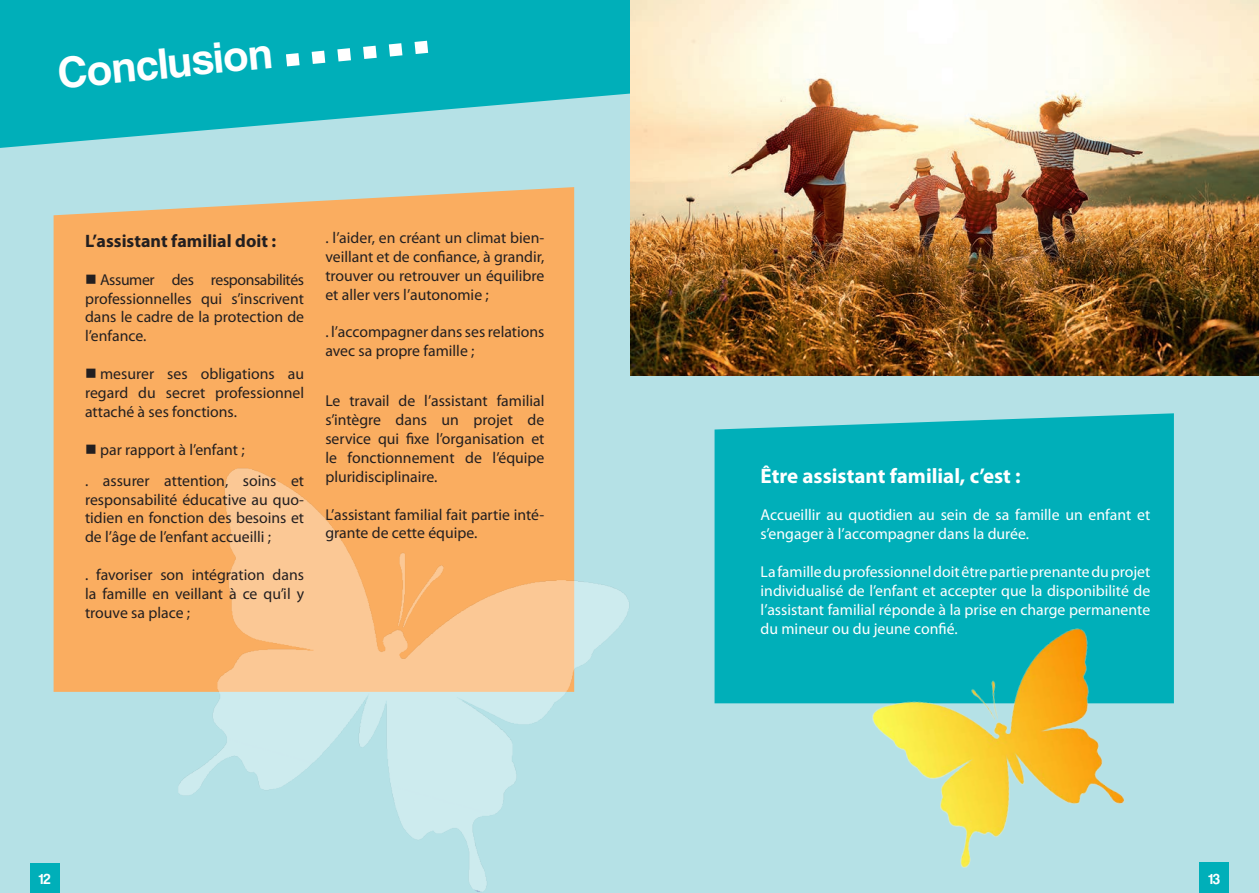
<style>
.page{position:relative;width:1259px;height:893px;background:#b5e1e6}
.page>*{position:absolute;margin:0;border:0;box-sizing:border-box;transform-origin:0 0}
.t1{font:90px "Coolvetica Rg";color:#fff}
.t2{font:45px "Coolvetica Rg";color:#fff}
.t3{font:700 21px "Myriad Pro";color:#fff}
.t4{font:700 18px "Myriad Pro";color:#231f20}
.t5{font:15.75px/18.9px "Myriad Pro";color:#231f20;text-align:justify}
.t6{font:15.75px/18.9px "Myriad Pro";color:#fff}
.t7{font:15px "Coolvetica Rg";color:#fff}
</style>
<div class="page">
<div style="left:1199px;top:862px;width:30px;height:31px;background:#00afb9"></div>
<div style="left:30px;top:863px;width:30px;height:30px;background:#00afb9"></div>
<div style="left:714px;top:413px;width:460px;height:290px;background:#00afb9"></div>
<svg style="left:0;top:0;width:630px;height:148px;fill:#00afb9"></svg>
<div style="left:54px;top:187px;width:520px;height:505px;background:#faad60"></div>
<img style="left:147px;top:412px;width:482px;height:480px">
<img style="left:630px;top:0;width:629px;height:375px">
<img style="left:835px;top:597px;width:335px;height:271px">
<p class="t2" style="left:56px;top:48px;width:215px;rotate:-6deg">Conclusion</p>
<p class="t1" style="left:278px;top:-17px;width:147px;rotate:-5deg">......</p>
<p class="t4" style="left:85px;top:229px;width:193px">L’assistant familial doit :</p>
<p class="t5" style="left:85px;top:270px;width:221px">■ Assumer des responsabilités professionnelles qui s’inscrivent dans le cadre de la protection de l’enfance.</p>
<p class="t5" style="left:85px;top:364px;width:220px">■ mesurer ses obligations au regard du secret professionnel attaché à ses fonctions.</p>
<p class="t5" style="left:85px;top:440px;width:161px">■ par rapport à l’enfant ;</p>
<p class="t5" style="left:85px;top:471px;width:221px">. assurer attention, soins et responsabilité éducative au quo&shy;tidien en fonction des besoins et de l’âge de l’enfant accueilli ;</p>
<p class="t5" style="left:85px;top:565px;width:220px">. favoriser son intégration dans la famille en veillant à ce qu’il y trouve sa place ;</p>
<p class="t5" style="left:325px;top:228px;width:220px">. l’aider, en créant un climat bien&shy;veillant et de confiance, à grandir, trouver ou retrouver un équilibre et aller vers l’autonomie ;</p>
<p class="t5" style="left:325px;top:322px;width:221px">. l’accompagner dans ses relations avec sa propre famille ;</p>
<p class="t5" style="left:325px;top:391px;width:220px">Le travail de l’assistant familial s’intègre dans un projet de service qui fixe l’organisation et le fonctionnement de l’équipe pluridisciplinaire.</p>
<p class="t5" style="left:325px;top:505px;width:220px">L’assistant familial fait partie inté&shy;grante de cette équipe.</p>
<p class="t3" style="left:760px;top:462px;width:261px">Être assistant familial, c’est :</p>
<p class="t6" style="left:760px;top:505px;width:391px">Accueillir au quotidien au sein de sa famille un enfant et s’engager à l’accompagner dans la durée.</p>
<p class="t6" style="left:760px;top:562px;width:391px">La famille du professionnel doit être partie prenante du projet</p>
<p class="t6" style="left:760px;top:581px;width:391px;text-align:justify">individualisé de l’enfant et accepter que la disponibilité de l’assistant familial réponde à la prise en charge permanente du mineur ou du jeune confié.</p>
<p class="t7" style="left:39px;top:870px;width:13px">12</p>
<p class="t7" style="left:1208px;top:870px;width:13px">13</p>
</div>
